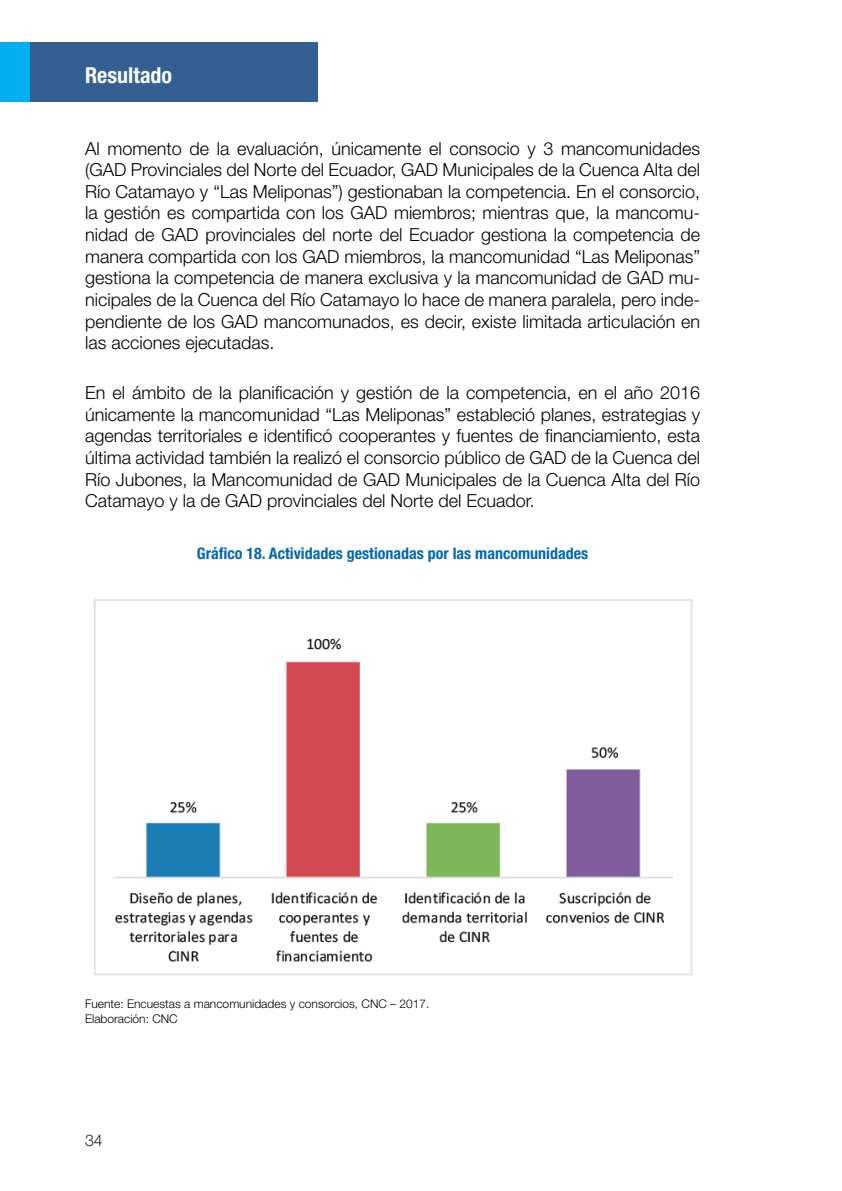
<style>
.page{position:relative;width:842px;height:1191px;background:#fff}
.page>*{position:absolute;margin:0;border:0;box-sizing:border-box;transform-origin:0 0}
.t1{font:700 condensed 22px "Helvetica Neue LT Std";color:#fbfbfa}
.t2{font:300 18px/21.6px "Helvetica Neue LT Std";color:#000;text-align:justify}
.t3{font:700 condensed 16px "Helvetica Neue LT Std";color:#0168b3}
.t4{font:300 16px "Helvetica Neue LT Std";color:#231f20}
.t5{font:300 12px/14.4px "Helvetica Neue LT Std";color:#000}
</style>
<div class="page">
<div style="left:30px;top:42px;width:287px;height:60px;background:#345f92"></div>
<div style="left:0;top:42px;width:30px;height:60px;background:#00aeef"></div>
<img style="left:94px;top:599px;width:599px;height:377px">
<p class="t1" style="left:85px;top:61px;width:89px">Resultado</p>
<p class="t2" style="left:85px;top:137px;width:617px">Al momento de la evaluación, únicamente el consocio y 3 mancomunidades (GAD Provinciales del Norte del Ecuador, GAD Municipales de la Cuenca Alta del Río Catamayo y “Las Meliponas”) gestionaban la competencia. En el consorcio, la gestión es compartida con los GAD miembros; mientras que, la mancomu&shy;nidad de GAD provinciales del norte del Ecuador gestiona la competencia de manera compartida con los GAD miembros, la mancomunidad “Las Meliponas” gestiona la competencia de manera exclusiva y la mancomunidad de GAD mu&shy;nicipales de la Cuenca del Río Catamayo lo hace de manera paralela, pero inde&shy;pendiente de los GAD mancomunados, es decir, existe limitada articulación en las acciones ejecutadas.</p>
<p class="t2" style="left:85px;top:381px;width:617px">En el ámbito de la planificación y gestión de la competencia, en el año 2016 únicamente la mancomunidad “Las Meliponas” estableció planes, estrategias y agendas territoriales e identificó cooperantes y fuentes de financiamiento, esta última actividad también la realizó el consorcio público de GAD de la Cuenca del Río Jubones, la Mancomunidad de GAD Municipales de la Cuenca Alta del Río Catamayo y la de GAD provinciales del Norte del Ecuador.</p>
<p class="t3" style="left:197px;top:543px;width:393px">Gráfico 18. Actividades gestionadas por las mancomunidades</p>
<p class="t5" style="left:85px;top:996px;width:346px">Fuente: Encuestas a mancomunidades y consorcios, CNC – 2017.<br>Elaboración: CNC</p>
<p class="t4" style="left:85px;top:1130px;width:19px">34</p>
</div>
